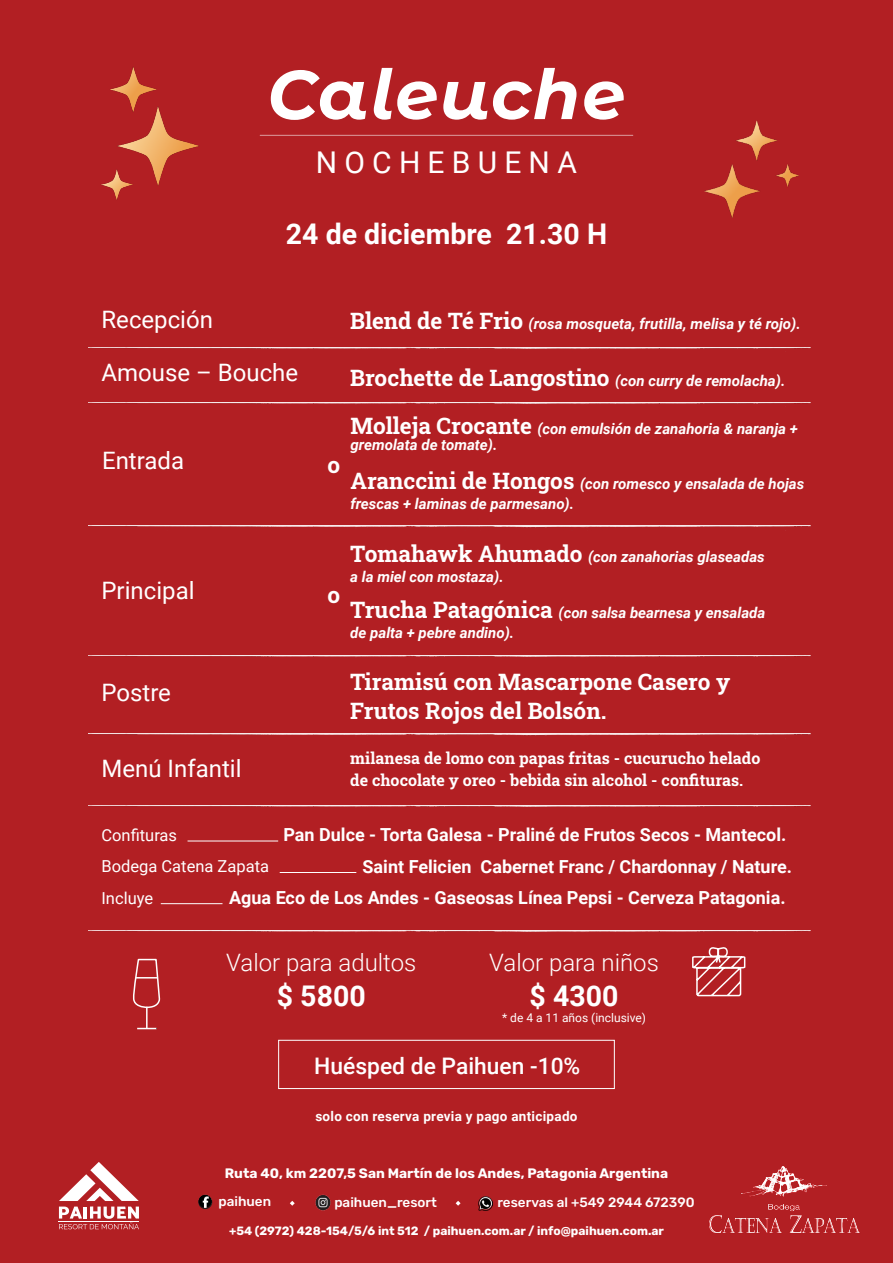
<style>
.page{position:relative;width:893px;height:1263px;background:#b21f23}
.page>*{position:absolute;margin:0;border:0;box-sizing:border-box;transform-origin:0 0}
.t1{font:30px "Roboto";letter-spacing:.24em;color:#fff}
.title_2{font:700 28.5px "Roboto";color:#fff}
.t2{font:24px "Roboto";color:#fff}
.t3{font:300 24px "Roboto";color:#fff}
.t4{font:500 22.8px "Roboto";color:#fff}
.title_2-2{font:700 22.5px "Roboto Slab";color:#fff}
.title_2-3{font:700 18px "Roboto";color:#fff}
.t5{font:16.5px "Roboto";color:#fff}
.title_2-4{font:700 16.05px "Roboto Slab";color:#fff}
.title_2-5{font:italic 700 15px/16.8px "Roboto";color:#fff}
.t6{font:700 13.65px "Rubik";color:#fff}
.t7{font:500 13.5px "Rubik";color:#fff}
.t8{font:700 13.5px "Roboto";letter-spacing:.02em;color:#fff}
.t9{font:700 12px "Rubik";color:#fff}
.t10{font:12px "Roboto";color:#fff}
.s1{font-family:"Roboto Slab";font-style:normal;font-size:22.5px}
</style>
<div class="page">
<img style="left:88px;top:347px;width:722px;height:2px">
<img style="left:88px;top:402px;width:722px;height:2px">
<img style="left:95px;top:734px;width:715px;height:2px">
<img style="left:88px;top:805px;width:722px;height:2px">
<img style="left:88px;top:930px;width:722px;height:2px">
<img style="left:95px;top:526px;width:715px;height:2px">
<img style="left:88px;top:655px;width:722px;height:2px">
<svg style="left:260px;top:135px;width:373px;height:1px"></svg>
<svg style="left:271px;top:70px;width:95px;height:50px"></svg>
<svg style="left:374px;top:68px;width:63px;height:52px"></svg>
<svg style="left:443px;top:82px;width:44px;height:38px"></svg>
<svg style="left:493px;top:68px;width:83px;height:52px"></svg>
<svg style="left:584px;top:81px;width:40px;height:39px"></svg>
<hr style="left:188px;top:841px;width:90px;height:1px;background:#fff">
<hr style="left:161px;top:903px;width:61px;height:1px;background:#fff">
<hr style="left:280px;top:872px;width:76px;height:1px;background:#fff">
<svg style="left:137px;top:1028px;width:19px;height:1px"></svg>
<hr style="left:146px;top:1007px;width:2px;height:21px;background:#fff">
<svg style="left:133px;top:958px;width:28px;height:51px"></svg>
<svg style="left:692px;top:947px;width:54px;height:50px"></svg>
<img style="left:101px;top:67px;width:98px;height:133px">
<img style="left:705px;top:121px;width:94px;height:97px">
<img style="left:709px;top:1166px;width:151px;height:67px">
<svg style="left:59px;top:1162px;width:80px;height:67px"></svg>
<div style="left:278px;top:1040px;width:337px;height:49px;border:1px solid #fff"></div>
<img style="left:315px;top:1194px;width:16px;height:16px">
<div style="left:198px;top:1195px;width:14px;height:14px;border:1px solid #231f20;border-radius:50%"></div>
<svg style="left:199px;top:1195px;width:13px;height:13px"></svg>
<svg style="left:290px;top:1201px;width:5px;height:5px"></svg>
<svg style="left:456px;top:1201px;width:5px;height:5px"></svg>
<img style="left:479px;top:1196px;width:14px;height:14px">
<p class="t1" style="left:316px;top:141px;width:263px">NOCHEBUENA</p>
<p class="t2" style="left:101px;top:303px;width:113px">Recepción</p>
<p class="title_2" style="left:286px;top:214px;width:323px">24 de diciembre 21.30 H</p>
<p class="title_2-5" style="left:350px;top:315px;width:452px"><span class="s1">Blend de Té Frio</span> (rosa mosqueta, frutilla, melisa y té rojo).</p>
<p class="t2" style="left:101px;top:356px;width:198px">Amouse – Bouche</p>
<p class="t2" style="left:102px;top:444px;width:84px">Entrada</p>
<p class="t2" style="left:101px;top:574px;width:95px">Principal</p>
<p class="title_2-2" style="left:327px;top:449px;width:14px">o</p>
<p class="title_2-5" style="left:350px;top:372px;width:436px"><span class="s1">Brochette de Langostino</span> (con curry de remolacha).</p>
<p class="title_2-5" style="left:350px;top:419px;width:449px"><span class="s1">Molleja Crocante</span> (con emulsión de zanahoria &amp; naranja + gremolata de tomate).</p>
<p class="title_2-5" style="left:350px;top:473px;width:455px;line-height:20px"><span class="s1">Aranccini de Hongos</span> (con romesco y ensalada de hojas frescas + laminas de parmesano).</p>
<p class="title_2-2" style="left:327px;top:579px;width:14px">o</p>
<p class="title_2-5" style="left:350px;top:547px;width:416px"><span class="s1">Tomahawk Ahumado</span> (con zanahorias glaseadas</p>
<p class="title_2-5" style="left:350px;top:567px;width:155px">a la miel con mostaza).</p>
<p class="title_2-5" style="left:350px;top:604px;width:417px"><span class="s1">Trucha Patagónica</span> (con salsa bearnesa y ensalada</p>
<p class="title_2-5" style="left:350px;top:624px;width:165px">de palta + pebre andino).</p>
<p class="title_2-2" style="left:350px;top:667px;width:381px">Tiramisú con Mascarpone Casero y</p>
<p class="title_2-2" style="left:350px;top:696px;width:258px">Frutos Rojos del Bolsón.</p>
<p class="title_2-4" style="left:350px;top:747px;width:412px">milanesa de lomo con papas fritas - cucurucho helado</p>
<p class="title_2-4" style="left:350px;top:770px;width:394px">de chocolate y oreo - bebida sin alcohol - confituras.</p>
<p class="title_2-3" style="left:283px;top:822px;width:504px">Pan Dulce - Torta Galesa - Praliné de Frutos Secos - Mantecol.</p>
<p class="title_2-3" style="left:363px;top:853px;width:431px">Saint Felicien Cabernet Franc / Chardonnay / Nature.</p>
<p class="title_2-3" style="left:229px;top:885px;width:558px">Agua Eco de Los Andes - Gaseosas Línea Pepsi - Cerveza Patagonia.</p>
<p class="t2" style="left:101px;top:675px;width:71px">Postre</p>
<p class="t2" style="left:101px;top:751px;width:142px">Menú Infantil</p>
<p class="t5" style="left:101px;top:823px;width:77px">Confituras</p>
<p class="t5" style="left:101px;top:855px;width:169px">Bodega Catena Zapata</p>
<p class="t5" style="left:101px;top:886px;width:53px">Incluye</p>
<p class="t3" style="left:226px;top:945px;width:192px">Valor para adultos</p>
<p class="title_2" style="left:277px;top:975px;width:90px">$ 5800</p>
<p class="t3" style="left:489px;top:945px;width:171px">Valor para niños</p>
<p class="title_2" style="left:530px;top:975px;width:90px">$ 4300</p>
<p class="t10" style="left:502px;top:1010px;width:145px">* de 4 a 11 años (inclusive)</p>
<p class="t4" style="left:314px;top:1050px;width:268px">Huésped de Paihuen -10%</p>
<p class="t8" style="left:315px;top:1107px;width:264px">solo con reserva previa y pago anticipado</p>
<p class="t6" style="left:225px;top:1166px;width:445px">Ruta 40, km 2207,5 San Martín de los Andes, Patagonia Argentina</p>
<p class="t7" style="left:218px;top:1193px;width:54px">paihuen</p>
<p class="t7" style="left:334px;top:1195px;width:104px">paihuen_resort</p>
<p class="t7" style="left:497px;top:1195px;width:199px">reservas al +549 2944 672390</p>
<p class="t9" style="left:229px;top:1224px;width:436px">+54 (2972) 428-154/5/6 int 512 / paihuen.com.ar / info@paihuen.com.ar</p>
</div>
